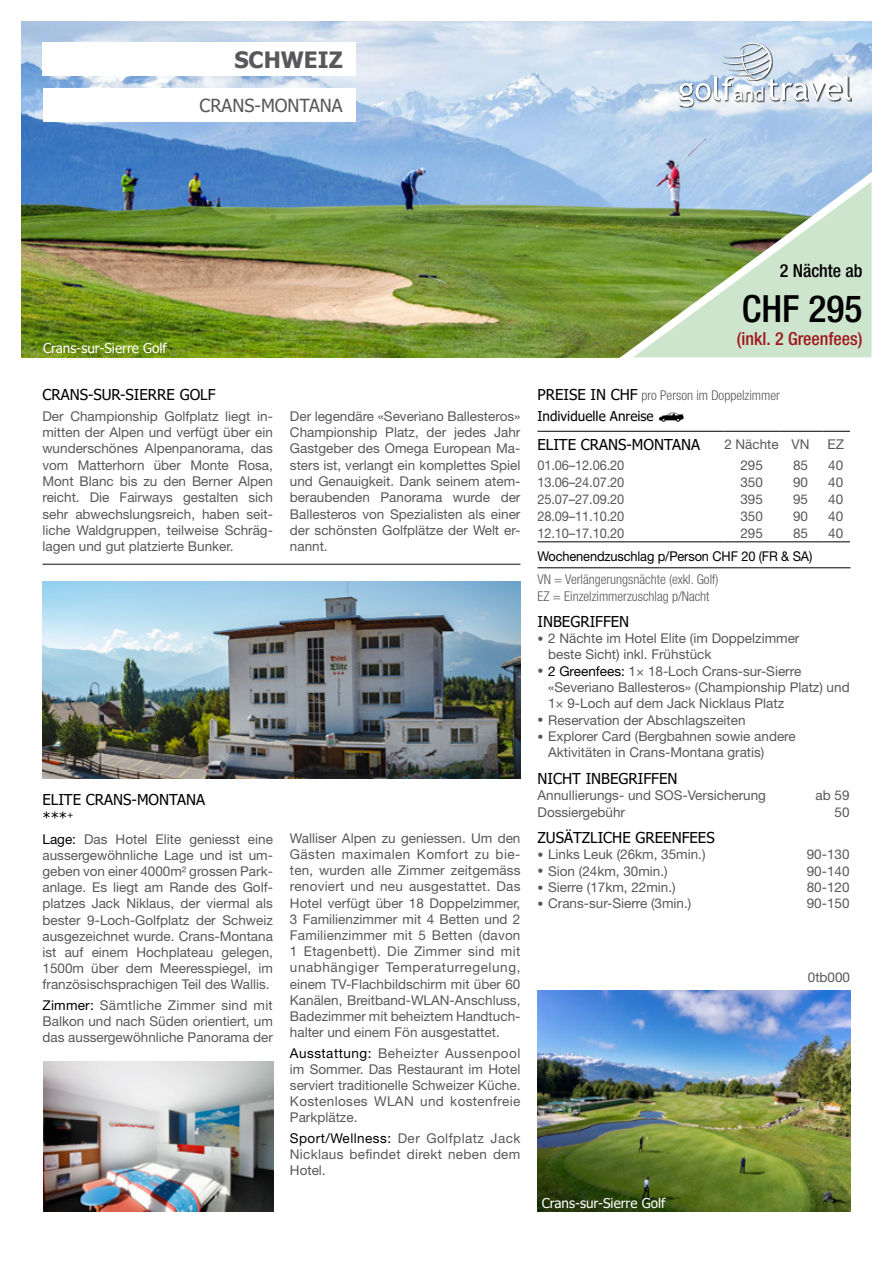
<style>
.page{position:relative;width:893px;height:1263px;background:#fff}
.page>*{position:absolute;margin:0;border:0;box-sizing:border-box;transform-origin:0 0}
.t1{font:500 condensed 37.5px "Helvetica Neue LT Pro";color:#000}
.t2{font:700 22.5px "Tahoma";color:#58585a}
.t3{font:500 condensed 18px "Helvetica Neue LT Pro";color:#a0191f}
.t4{font:18px "Tahoma";color:#58585a}
.t5{font:500 condensed 18px "Helvetica Neue LT Pro";color:#000}
.t6{font:15px/18px "Tahoma";color:#000}
.t7{font:13.5px/16.2px "Helvetica Neue LT Pro";color:#58585a;text-align:justify}
.t8{font:300 condensed 13.5px/16.4px "Helvetica Neue LT Pro";color:#58585a}
.t9{font:13.5px "Helvetica Neue LT Pro";color:#58585a;scale:.95 1}
.t10{font:13.5px "Tahoma";color:#fff}
.t11{font:13.5px "Helvetica Neue LT Pro";letter-spacing:-.01em;color:#000;scale:.95 1}
.t12{font:13.5px "Tahoma";color:#000}
.s1{color:#000}
.s2{font-family:"Tahoma";font-weight:400;font-stretch:normal;font-size:15px;color:#000}
.s3{font-family:"Transportation";font-size:27px}
.s4{font-size:12px}
</style>
<div class="page">
<hr style="left:43px;top:563px;width:477px;height:2px;background:#58585a">
<img style="left:21px;top:21px;width:851px;height:336px">
<svg style="left:611px;top:159px;width:261px;height:199px;background:#a9c3a6"></svg>
<div style="left:42px;top:43px;width:313px;height:33px;background:#fff"></div>
<div style="left:43px;top:89px;width:312px;height:33px;background:#fff"></div>
<div style="left:679px;top:43px;width:172px;height:65px;background:#000;opacity:.75"></div>
<svg style="left:679px;top:43px;width:171px;height:63px"></svg>
<img style="left:43px;top:581px;width:477px;height:197px">
<img style="left:43px;top:1061px;width:231px;height:151px">
<img style="left:537px;top:990px;width:313px;height:222px">
<hr style="left:537px;top:431px;width:188px;height:1px;background:#000">
<hr style="left:725px;top:431px;width:55px;height:1px;background:#000">
<hr style="left:780px;top:431px;width:42px;height:1px;background:#000">
<svg style="left:822px;top:431px;width:28px;height:1px"></svg>
<hr style="left:537px;top:542px;width:188px;height:1px;background:#000">
<hr style="left:725px;top:542px;width:55px;height:1px;background:#000">
<hr style="left:780px;top:542px;width:42px;height:1px;background:#000">
<svg style="left:822px;top:542px;width:28px;height:1px"></svg>
<hr style="left:537px;top:567px;width:313px;height:1px;background:#000">
<h2 class="t2" style="left:234px;top:44px;width:110px">SCHWEIZ</h2>
<h3 class="t4" style="left:200px;top:94px;width:145px">CRANS-MONTANA</h3>
<p class="t10" style="left:43px;top:339px;width:125px">Crans-sur-Sierre Golf</p>
<p class="t6" style="left:42px;top:386px;width:175px">CRANS-SUR-SIERRE GOLF</p>
<p class="t7" style="left:42px;top:407px;width:232px">Der Championship Golfplatz liegt in&shy;mitten der Alpen und verfügt über ein wunderschönes Alpenpanorama, das vom Matterhorn über Monte Rosa, Mont Blanc bis zu den Berner Alpen reicht. Die Fairways gestalten sich sehr abwechslungsreich, haben seit&shy;liche Waldgruppen, teilweise Schräg&shy;lagen und gut platzierte Bunker.</p>
<p class="t7" style="left:290px;top:407px;width:232px">Der legendäre «Severiano Ballesteros» Championship Platz, der jedes Jahr Gastgeber des Omega European Ma&shy;sters ist, verlangt ein komplettes Spiel und Genauigkeit. Dank seinem atem&shy;beraubenden Panorama wurde der Ballesteros von Spezialisten als einer der schönsten Golfplätze der Welt er&shy;nannt.</p>
<p class="t6" style="left:43px;top:791px;width:164px">ELITE CRANS-MONTANA ***<sup>+</sup></p>
<p class="t7" style="left:43px;top:830px;width:232px"><span class="s1">Lage:</span> Das Hotel Elite geniesst eine aussergewöhnliche Lage und ist um&shy;geben von einer 4000m² grossen Park&shy;anlage. Es liegt am Rande des Golf&shy;platzes Jack Niklaus, der viermal als bester 9-Loch-Golfplatz der Schweiz ausgezeichnet wurde. Crans-Montana ist auf einem Hochplateau gelegen, 1500m über dem Meeresspiegel, im französischsprachigen Teil des Wallis.</p>
<p class="t7" style="left:43px;top:996px;width:232px"><span class="s1">Zimmer:</span> Sämtliche Zimmer sind mit Balkon und nach Süden orientiert, um das aussergewöhnliche Panorama der</p>
<p class="t7" style="left:290px;top:829px;width:232px">Walliser Alpen zu geniessen. Um den Gästen maximalen Komfort zu bie&shy;ten, wurden alle Zimmer zeitgemäss renoviert und neu ausgestattet. Das Hotel verfügt über 18 Doppelzimmer, 3 Familienzimmer mit 4 Betten und 2<br>Familienzimmer mit 5 Betten (davon 1 Etagenbett). Die Zimmer sind mit unabhängiger Temperaturregelung, einem TV-Flachbildschirm mit über 60<br>Kanälen, Breitband-WLAN-Anschluss, Badezimmer mit beheiztem Handtuch&shy;halter und einem Fön ausgestattet.</p>
<p class="t7" style="left:290px;top:1044px;width:232px"><span class="s1">Ausstattung:</span> Beheizter Aussenpool im Sommer. Das Restaurant im Hotel serviert traditionelle Schweizer Küche.<br>Kostenloses WLAN und kostenfreie Parkplätze.</p>
<p class="t7" style="left:290px;top:1129px;width:232px"><span class="s1">Sport/Wellness:</span> Der Golfplatz Jack Nicklaus befindet direkt neben dem Hotel.</p>
<h3 class="t5" style="left:780px;top:260px;width:84px">2 Nächte ab</h3>
<h1 class="t1" style="left:742px;top:287px;width:122px">CHF 295</h1>
<h3 class="t3" style="left:737px;top:327px;width:127px">(inkl. 2 Greenfees)</h3>
<p class="t8" style="left:537px;top:387px;width:244px"><span class="s2">PREISE IN CHF</span> pro Person im Doppelzimmer</p>
<p class="t12" style="left:537px;top:407px;width:149px">Individuelle Anreise <span class="s3">P</span></p>
<p class="t6" style="left:537px;top:436px;width:164px">ELITE CRANS-MONTANA</p>
<p class="t7" style="left:725px;top:436px;width:86px">2 Nächte VN</p>
<p class="t7" style="left:827px;top:436px;width:18px">EZ</p>
<p class="t9" style="left:537px;top:457px;width:93px">01.06–12.06.20</p>
<p class="t7" style="left:740px;top:457px;width:24px">295</p>
<p class="t7" style="left:793px;top:457px;width:17px">85</p>
<p class="t7" style="left:828px;top:457px;width:17px">40</p>
<p class="t9" style="left:537px;top:474px;width:93px">13.06–24.07.20</p>
<p class="t7" style="left:740px;top:474px;width:24px">350</p>
<p class="t7" style="left:793px;top:474px;width:17px">90</p>
<p class="t7" style="left:828px;top:474px;width:17px">40</p>
<p class="t9" style="left:537px;top:491px;width:93px">25.07–27.09.20</p>
<p class="t7" style="left:740px;top:491px;width:24px">395</p>
<p class="t7" style="left:793px;top:491px;width:17px">95</p>
<p class="t7" style="left:828px;top:491px;width:17px">40</p>
<p class="t9" style="left:537px;top:508px;width:93px">28.09–11.10.20</p>
<p class="t7" style="left:740px;top:508px;width:24px">350</p>
<p class="t7" style="left:793px;top:508px;width:17px">90</p>
<p class="t7" style="left:828px;top:508px;width:17px">40</p>
<p class="t9" style="left:537px;top:525px;width:93px">12.10–17.10.20</p>
<p class="t7" style="left:740px;top:525px;width:24px">295</p>
<p class="t7" style="left:793px;top:525px;width:17px">85</p>
<p class="t7" style="left:828px;top:525px;width:17px">40</p>
<p class="t11" style="left:537px;top:548px;width:291px">Wochenendzuschlag p/Person CHF 20 (FR &amp; SA)</p>
<p class="t8" style="left:537px;top:571px;width:182px">VN = Verlängerungsnächte (exkl. Golf)<br>EZ = Einzelzimmerzuschlag p/Nacht</p>
<p class="t6" style="left:537px;top:613px;width:93px">INBEGRIFFEN</p>
<p class="t7" style="left:548px;top:630px;width:253px;text-indent:-11px"><span class="s4">•</span> 2 Nächte im Hotel Elite (im Doppelzimmer beste Sicht) inkl. Frühstück</p>
<p class="t7" style="left:548px;top:662px;width:303px;text-align:left;text-indent:-11px"><span class="s4">•</span> <span class="s1">2 Greenfees:</span> 1× 18-Loch Crans-sur-Sierre «Severiano Ballesteros» (Championship Platz) und<br>1× 9-Loch auf dem Jack Nicklaus Platz</p>
<p class="t7" style="left:537px;top:711px;width:210px"><span class="s4">•</span> Reservation der Abschlagszeiten</p>
<p class="t7" style="left:548px;top:728px;width:249px;text-indent:-11px"><span class="s4">•</span> Explorer Card (Bergbahnen sowie andere<br>Aktivitäten in Crans-Montana gratis)</p>
<p class="t6" style="left:537px;top:770px;width:142px">NICHT INBEGRIFFEN</p>
<p class="t7" style="left:537px;top:787px;width:230px">Annullierungs- und SOS-Versicherung</p>
<p class="t7" style="left:815px;top:787px;width:36px">ab 59</p>
<p class="t7" style="left:537px;top:803px;width:89px">Dossiergebühr</p>
<p class="t7" style="left:834px;top:803px;width:17px">50</p>
<p class="t6" style="left:537px;top:830px;width:179px">ZUSÄTZLICHE GREENFEES</p>
<p class="t7" style="left:537px;top:846px;width:169px"><span class="s4">•</span> Links Leuk (26km, 35min.)</p>
<p class="t7" style="left:807px;top:846px;width:44px">90-130</p>
<p class="t7" style="left:537px;top:862px;width:132px"><span class="s4">•</span> Sion (24km, 30min.)</p>
<p class="t7" style="left:807px;top:862px;width:44px">90-140</p>
<p class="t7" style="left:537px;top:879px;width:140px"><span class="s4">•</span> Sierre (17km, 22min.)</p>
<p class="t7" style="left:807px;top:879px;width:44px">80-120</p>
<p class="t7" style="left:537px;top:895px;width:155px"><span class="s4">•</span> Crans-sur-Sierre (3min.)</p>
<p class="t7" style="left:807px;top:895px;width:44px">90-150</p>
<p class="t10" style="left:542px;top:1194px;width:125px">Crans-sur-Sierre Golf</p>
<p class="t7" style="left:808px;top:969px;width:44px">0tb000</p>
</div>
